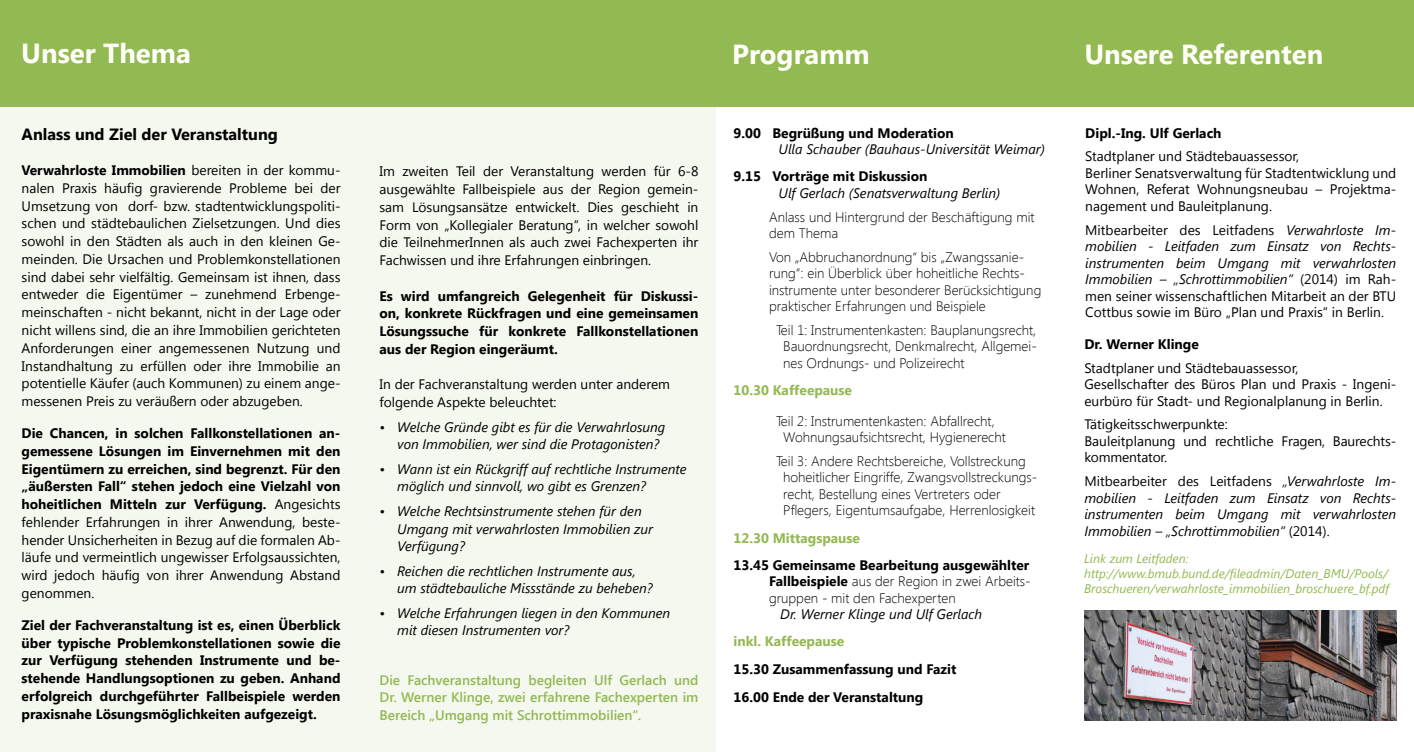
<style>
.page{position:relative;width:1414px;height:752px;background:#fff}
.page>*{position:absolute;margin:0;border:0;box-sizing:border-box;transform-origin:0 0}
.t1{font:700 27.5px "Segoe UI";color:#fffffa}
.t2{font:700 16.25px "Segoe UI";color:#000}
.t3{font:13.75px/17.8px "Segoe UI";color:#000}
.t4{font:700 13.75px/17.8px "Segoe UI";color:#000;text-align:justify}
.t5{font:300 13.75px/16.5px "Segoe UI";color:#000}
.t6{font:italic 13.75px/17.5px "Segoe UI";color:#000}
.t7{font:600 13.75px/17.5px "Segoe UI";color:#93b952;text-align:justify}
.t8{font:700 13.75px "Segoe UI";color:#93b952}
.t9{font:italic 12.5px/15px "Segoe UI";color:#93b952}
.s1{font-weight:700}
.s2{font-weight:400}
.s3{font-style:italic}
.s4{font-style:normal}
</style>
<div class="page">
<div style="left:0;top:93px;width:716px;height:658px;background:#f4f8ee"></div>
<div style="left:0;top:0;width:1414px;height:106px;background:#93b952"></div>
<img style="left:1084px;top:610px;width:312px;height:109px">
<h1 class="t1" style="left:21px;top:33px;width:171px">Unser Thema</h1>
<h1 class="t1" style="left:732px;top:35px;width:139px">Programm</h1>
<h1 class="t1" style="left:1084px;top:34px;width:240px">Unsere Referenten</h1>
<p class="t2" style="left:22px;top:122px;width:258px">Anlass und Ziel der Veranstaltung</p>
<p class="t3" style="left:22px;top:160px;width:320px;text-align:justify"><span class="s1">Verwahrloste Immobilien</span> bereiten in der kommu&shy;nalen Praxis häufig gravierende Probleme bei der Umsetzung von dorf- bzw. stadtentwicklungspoliti&shy;schen und städtebaulichen Zielsetzungen. Und dies sowohl in den Städten als auch in den kleinen Ge&shy;meinden. Die Ursachen und Problemkonstellationen sind dabei sehr vielfältig. Gemeinsam ist ihnen, dass entweder die Eigentümer – zunehmend Erbenge&shy;meinschaften - nicht bekannt, nicht in der Lage oder nicht willens sind, die an ihre Immobilien gerichteten Anforderungen einer angemessenen Nutzung und Instandhaltung zu erfüllen oder ihre Immobilie an potentielle Käufer (auch Kommunen) zu einem ange&shy;messenen Preis zu veräußern oder abzugeben.</p>
<p class="t4" style="left:22px;top:423px;width:320px">Die Chancen, in solchen Fallkonstellationen an&shy;gemessene Lösungen im Einvernehmen mit den Eigentümern zu erreichen, sind begrenzt. Für den „äußersten Fall“ stehen jedoch eine Vielzahl von hoheitlichen Mitteln zur Verfügung. <span class="s2">Angesichts fehlender Erfahrungen in ihrer Anwendung, beste&shy;hender Unsicherheiten in Bezug auf die formalen Ab&shy;läufe und vermeintlich ungewisser Erfolgsaussichten, wird jedoch häufig von ihrer Anwendung Abstand genommen.</span></p>
<p class="t4" style="left:22px;top:615px;width:320px">Ziel der Fachveranstaltung ist es, einen Überblick über typische Problemkonstellationen sowie die zur Verfügung stehenden Instrumente und be&shy;stehende Handlungsoptionen zu geben. Anhand erfolgreich durchgeführter Fallbeispiele werden praxisnahe Lösungsmöglichkeiten aufgezeigt.</p>
<p class="t3" style="left:379px;top:162px;width:320px;text-align:justify">Im zweiten Teil der Veranstaltung werden für 6-8 ausgewählte Fallbeispiele aus der Region gemein&shy;sam Lösungsansätze entwickelt. Dies geschieht in Form von „Kollegialer Beratung“, in welcher sowohl die TeilnehmerInnen als auch zwei Fachexperten ihr Fachwissen und ihre Erfahrungen einbringen.</p>
<p class="t4" style="left:379px;top:286px;width:320px">Es wird umfangreich Gelegenheit für Diskussi&shy;on, konkrete Rückfragen und eine gemeinsamen Lösungssuche für konkrete Fallkonstellationen aus der Region eingeräumt.</p>
<p class="t3" style="left:379px;top:375px;width:292px">In der Fachveranstaltung werden unter anderem folgende Aspekte beleuchtet:</p>
<p class="t6" style="left:397px;top:417px;width:270px;text-indent:-18px">• Welche Gründe gibt es für die Verwahrlosung von Immobilien, wer sind die Protagonisten?</p>
<p class="t6" style="left:397px;top:459px;width:291px;text-indent:-18px">• Wann ist ein Rückgriff auf rechtliche Instrumente möglich und sinnvoll, wo gibt es Grenzen?</p>
<p class="t6" style="left:397px;top:501px;width:257px;text-indent:-18px">• Welche Rechtsinstrumente stehen für den<br>Umgang mit verwahrlosten Immobilien zur<br>Verfügung?</p>
<p class="t6" style="left:397px;top:561px;width:257px;text-indent:-18px">• Reichen die rechtlichen Instrumente aus, um städtebauliche Missstände zu beheben?</p>
<p class="t6" style="left:397px;top:603px;width:275px;text-indent:-18px">• Welche Erfahrungen liegen in den Kommunen mit diesen Instrumenten vor?</p>
<p class="t7" style="left:379px;top:670px;width:320px">Die Fachveranstaltung begleiten Ulf Gerlach und Dr. Werner Klinge, zwei erfahrene Fachexperten im Bereich „Umgang mit Schrottimmobilien“.</p>
<p class="t4" style="left:733px;top:123px;width:222px">9.00 Begrüßung und Moderation</p>
<p class="t6" style="left:778px;top:140px;width:268px">Ulla Schauber (Bauhaus-Universität Weimar)</p>
<p class="t4" style="left:733px;top:167px;width:195px">9.15 Vorträge mit Diskussion</p>
<p class="t6" style="left:778px;top:184px;width:223px">Ulf Gerlach (Senatsverwaltung Berlin)</p>
<p class="t5" style="left:769px;top:208px;width:267px">Anlass und Hintergrund der Beschäftigung mit dem Thema</p>
<p class="t5" style="left:769px;top:248px;width:274px">Von „Abbruchanordnung“ bis „Zwangssanie&shy;rung“: ein Überblick über hoheitliche Rechts&shy;instrumente unter besonderer Berücksichtigung praktischer Erfahrungen und Beispiele</p>
<p class="t5" style="left:783px;top:321px;width:255px;text-align:justify;text-indent:-7px">Teil 1: Instrumentenkasten: Bauplanungsrecht, Bauordnungsrecht, Denkmalrecht, Allgemei&shy;nes Ordnungs- und Polizeirecht</p>
<p class="t8" style="left:733px;top:380px;width:120px">10.30 Kaffeepause</p>
<p class="t5" style="left:783px;top:412px;width:224px;text-indent:-7px">Teil 2: Instrumentenkasten: Abfallrecht,<br>Wohnungsaufsichtsrecht, Hygienerecht</p>
<p class="t5" style="left:783px;top:452px;width:256px;text-indent:-7px">Teil 3: Andere Rechtsbereiche, Vollstreckung hoheitlicher Eingriffe, Zwangsvollstreckungs&shy;recht, Bestellung eines Vertreters oder Pflegers, Eigentumsaufgabe, Herrenlosigkeit</p>
<p class="t8" style="left:733px;top:527px;width:128px">12.30 Mittagspause</p>
<p class="t5" style="left:769px;top:556px;width:263px;text-align:justify;text-indent:-35px"><span class="s1">13.45 Gemeinsame Bearbeitung ausgewählter Fallbeispiele</span> aus der Region in zwei Arbeits&shy;gruppen - mit den Fachexperten</p>
<p class="t6" style="left:780px;top:604px;width:203px">Dr. Werner Klinge und Ulf Gerlach</p>
<p class="t8" style="left:733px;top:631px;width:112px">inkl. Kaffeepause</p>
<p class="t4" style="left:733px;top:653px;width:224px;line-height:28.6px">15.30 Zusammenfassung und Fazit<br>16.00 Ende der Veranstaltung</p>
<p class="t4" style="left:1085px;top:123px;width:138px">Dipl.-Ing. Ulf Gerlach</p>
<p class="t3" style="left:1085px;top:147px;width:312px;line-height:16.5px">Stadtplaner und Städtebauassessor,<br>Berliner Senatsverwaltung für Stadtentwicklung und Wohnen, Referat Wohnungsneubau – Projektma&shy;nagement und Bauleitplanung.</p>
<p class="t3" style="left:1085px;top:221px;width:312px;line-height:16.5px;text-align:justify">Mitbearbeiter des Leitfadens <span class="s3">Verwahrloste Im&shy;mobilien - Leitfaden zum Einsatz von Rechts&shy;instrumenten beim Umgang mit verwahrlosten Immobilien – „Schrottimmobilien“</span> (2014) im Rah&shy;men seiner wissenschaftlichen Mitarbeit an der BTU Cottbus sowie im Büro „Plan und Praxis“ in Berlin.</p>
<p class="t4" style="left:1084px;top:334px;width:116px">Dr. Werner Klinge</p>
<p class="t3" style="left:1084px;top:359px;width:313px;line-height:16.5px">Stadtplaner und Städtebauassessor,<br>Gesellschafter des Büros Plan und Praxis - Ingeni&shy;eurbüro für Stadt- und Regionalplanung in Berlin.</p>
<p class="t3" style="left:1084px;top:415px;width:313px;line-height:16.5px">Tätigkeitsschwerpunkte:<br>Bauleitplanung und rechtliche Fragen, Baurechts&shy;kommentator.</p>
<p class="t6" style="left:1084px;top:472px;width:313px;line-height:16.5px;text-align:justify"><span class="s4">Mitbearbeiter des Leitfadens</span> „Verwahrloste Im&shy;mobilien - Leitfaden zum Einsatz von Rechts&shy;instrumenten beim Umgang mit verwahrlosten Immobilien – „Schrottimmobilien“ <span class="s4">(2014).</span></p>
<p class="t9" style="left:1084px;top:550px;width:306px">Link zum Leitfaden: http://www.bmub.bund.de/fileadmin/Daten_BMU/Pools/<br>Broschueren/verwahrloste_immobilien_broschuere_bf.pdf</p>
</div>
